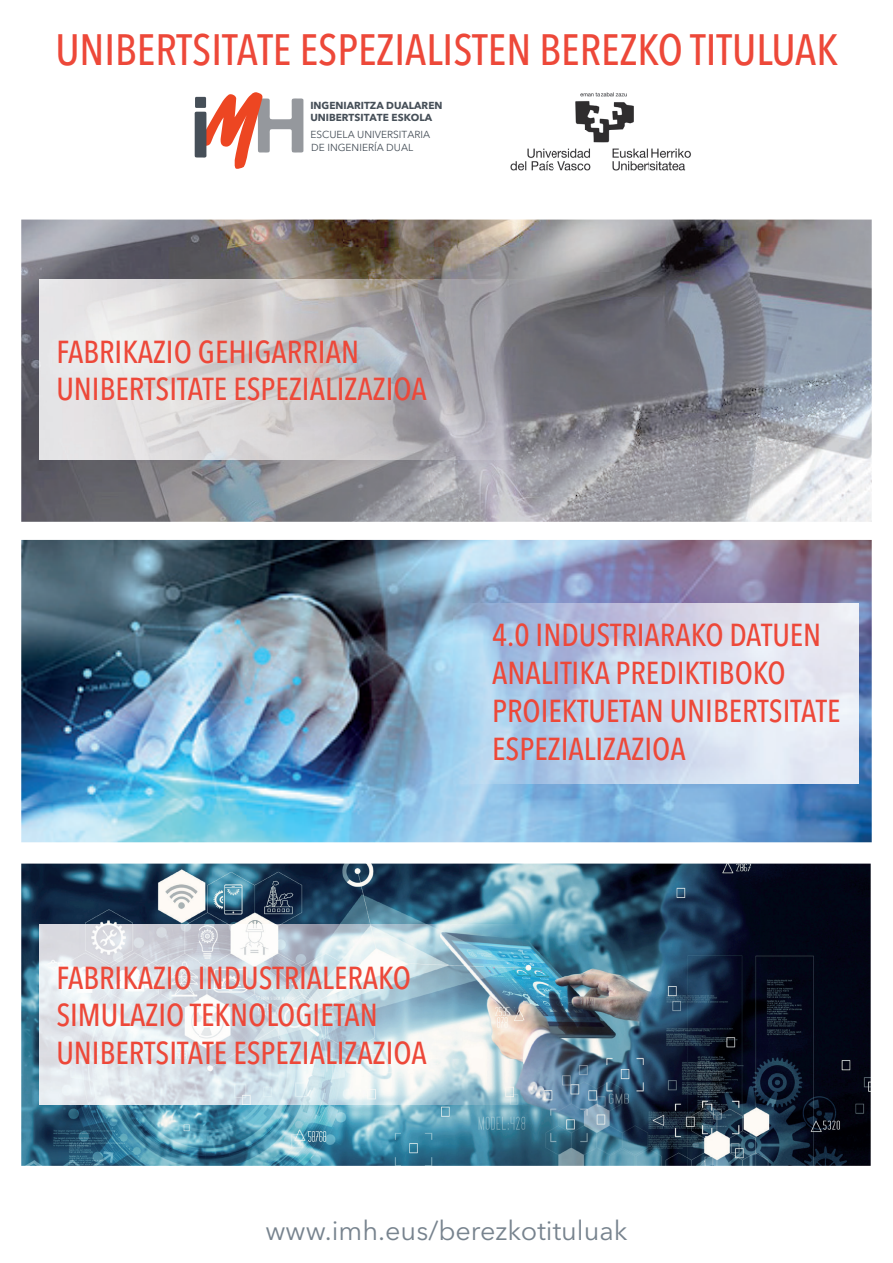
<style>
.page{position:relative;width:893px;height:1263px;background:#fff}
.page>*{position:absolute;margin:0;border:0;box-sizing:border-box;transform-origin:0 0}
.t1{font:500 condensed 43.5px "Avenir Next LT Pro";color:#ed4839}
.t2{font:500 condensed 31.5px/37.8px "Avenir Next LT Pro";color:#ed4839}
.t3{font:27px "Avenir Next LT Pro";color:#77838e}
.t4{font:700 10.05px/12.1px "Avenir Next LT Pro";color:#464f58}
.t5{font:10.05px/12.9px "Avenir Next LT Pro";color:#464f58}
</style>
<div class="page">
<img style="left:510px;top:92px;width:181px;height:79px">
<svg style="left:195px;top:92px;width:108px;height:77px"></svg>
<div style="left:195px;top:97px;width:11px;height:11px;background:#464f58"></div>
<img style="left:21px;top:540px;width:851px;height:302px">
<img style="left:453px;top:604px;width:405px;height:179px">
<img style="left:21px;top:863px;width:850px;height:303px">
<img style="left:39px;top:925px;width:483px;height:180px">
<img style="left:21px;top:220px;width:851px;height:302px">
<img style="left:39px;top:280px;width:497px;height:180px">
<h1 class="t1" style="left:55px;top:24px;width:784px">UNIBERTSITATE ESPEZIALISTEN BEREZKO TITULUAK</h1>
<p class="t4" style="left:310px;top:100px;width:134px">INGENIARITZA DUALAREN<br>UNIBERTSITATE ESKOLA</p>
<p class="t5" style="left:310px;top:128px;width:121px">ESCUELA UNIVERSITARIA<br>DE INGENIERÍA DUAL</p>
<p class="t2" style="left:56px;top:332px;width:372px">FABRIKAZIO GEHIGARRIAN<br>UNIBERTSITATE ESPEZIALIZAZIOA</p>
<p class="t2" style="left:492px;top:616px;width:350px">4.0 INDUSTRIARAKO DATUEN<br>ANALITIKA PREDIKTIBOKO<br>PROIEKTUETAN UNIBERTSITATE<br>ESPEZIALIZAZIOA</p>
<p class="t2" style="left:56px;top:958px;width:372px">FABRIKAZIO INDUSTRIALERAKO<br>SIMULAZIO TEKNOLOGIETAN<br>UNIBERTSITATE ESPEZIALIZAZIOA</p>
<p class="t3" style="left:265px;top:1214px;width:364px">www.imh.eus/berezkotituluak</p>
</div>
